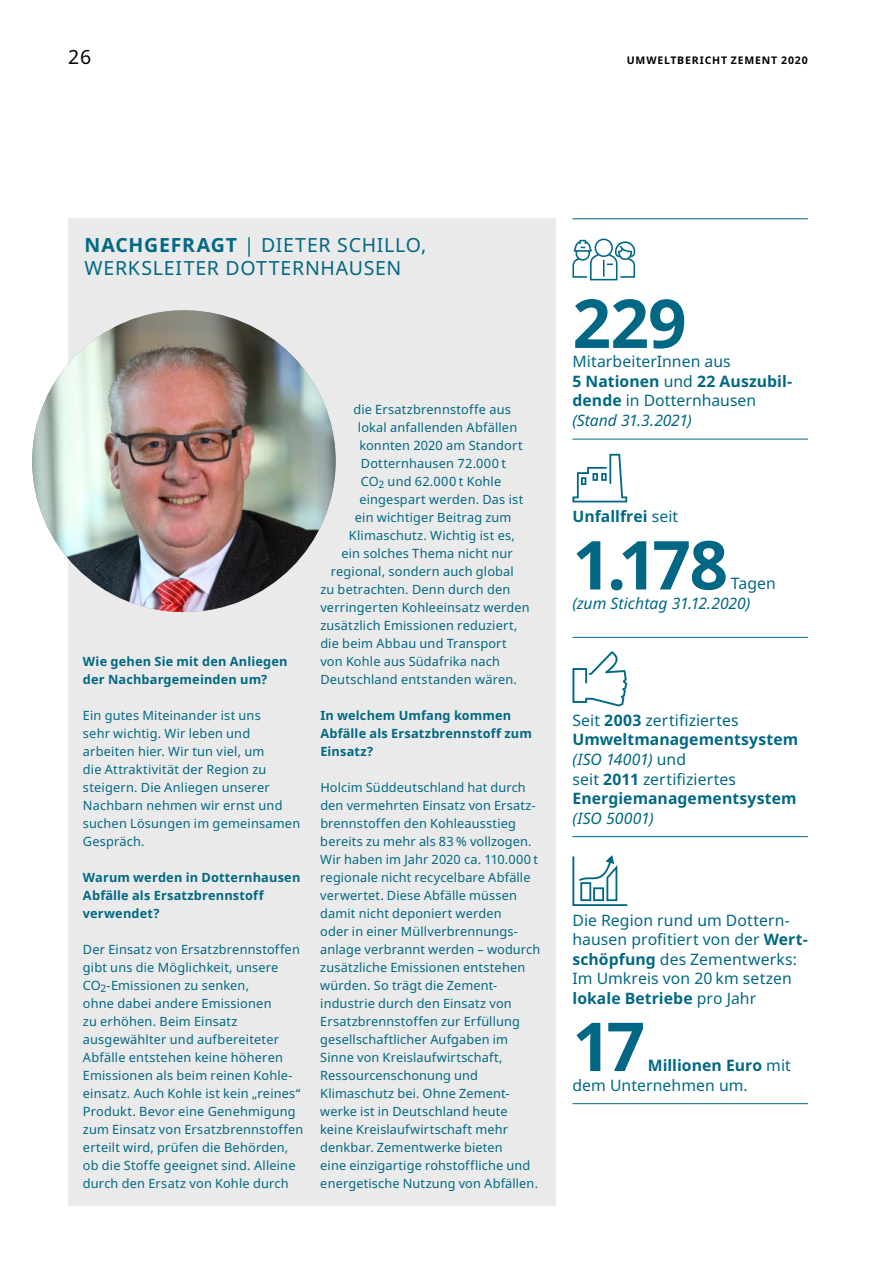
<style>
.page{position:relative;width:893px;height:1263px;background:#fff}
.page>*{position:absolute;margin:0;border:0;box-sizing:border-box;transform-origin:0 0}
.t1{font:700 67.5px "Noto Sans";letter-spacing:-.02em;color:#006884}
.t2{font:19.5px/23.4px "Noto Sans";letter-spacing:.035em;color:#006884}
.t3{font:19.5px "Noto Sans";color:#000}
.t4{font:15.75px/19.5px "Noto Sans";letter-spacing:.005em;color:#006884}
.t5{font:700 15.75px/19.5px "Noto Sans";letter-spacing:.005em;color:#006884}
.t6{font:italic 15.75px "Noto Sans";letter-spacing:-.005em;color:#006884}
.t7{font:12.75px/18px "Noto Sans";letter-spacing:.015em;color:#006884}
.t8{font:700 12.75px/18px "Noto Sans";letter-spacing:.015em;color:#006884}
.t9{font:700 10.5px "Noto Sans";letter-spacing:.08em;color:#000}
.s1{font-weight:700}
.s2{font-style:italic}
.s3{font-weight:400}
.s4{font-weight:400;font-style:italic}
</style>
<div class="page">
<div style="left:68px;top:218px;width:488px;height:988px;background:#eaeaea"></div>
<hr style="left:572px;top:218px;width:236px;height:1px;background:#006884">
<hr style="left:572px;top:439px;width:236px;height:1px;background:#006884">
<hr style="left:572px;top:637px;width:236px;height:1px;background:#006884">
<hr style="left:572px;top:836px;width:236px;height:1px;background:#006884">
<hr style="left:572px;top:1103px;width:236px;height:1px;background:#006884">
<svg style="left:572px;top:239px;width:63px;height:41px"></svg>
<svg style="left:572px;top:454px;width:55px;height:48px"></svg>
<svg style="left:572px;top:651px;width:55px;height:55px"></svg>
<svg style="left:572px;top:855px;width:55px;height:51px"></svg>
<img style="left:32px;top:310px;width:304px;height:302px">
<h2 class="t3" style="left:68px;top:43px;width:24px">26</h2>
<p class="t9" style="left:627px;top:53px;width:182px">UMWELTBERICHT ZEMENT 2020</p>
<h2 class="t2" style="left:85px;top:233px;width:343px"><span class="s1">NACHGEFRAGT</span> | DIETER SCHILLO,<br>WERKSLEITER DOTTERNHAUSEN</h2>
<p class="t8" style="left:83px;top:652px;width:206px">Wie gehen Sie mit den Anliegen der Nachbargemeinden um?</p>
<p class="t7" style="left:83px;top:706px;width:219px">Ein gutes Miteinander ist uns<br>sehr wichtig. Wir leben und arbeiten hier. Wir tun viel, um<br>die Attraktivität der Region zu steigern. Die Anliegen unserer<br>Nachbarn nehmen wir ernst und suchen Lösungen im gemeinsamen<br>Gespräch.</p>
<p class="t8" style="left:83px;top:868px;width:219px">Warum werden in Dotternhausen<br>Abfälle als Ersatzbrennstoff verwendet?</p>
<p class="t7" style="left:83px;top:940px;width:222px">Der Einsatz von Ersatzbrennstoffen gibt uns die Möglichkeit, unsere CO<sub>2</sub>-Emissionen zu senken,<br>ohne dabei andere Emissionen<br>zu erhöhen. Beim Einsatz ausgewählter und aufbereiteter Abfälle entstehen keine höheren Emissionen als beim reinen Kohle&shy;einsatz. Auch Kohle ist kein „reines“ Produkt. Bevor eine Genehmigung zum Einsatz von Ersatzbrennstoffen erteilt wird, prüfen die Behörden, ob die Stoffe geeignet sind. Alleine durch den Ersatz von Kohle durch</p>
<p class="t7" style="left:353px;top:400px;width:159px">die Ersatzbrennstoffe aus</p>
<p class="t7" style="left:358px;top:418px;width:161px">lokal anfallenden Abfällen</p>
<p class="t7" style="left:359px;top:436px;width:165px">konnten 2020 am Standort</p>
<p class="t7" style="left:361px;top:454px;width:147px">Dotternhausen 72.000 t</p>
<p class="t7" style="left:361px;top:472px;width:142px">CO<sub>2</sub> und 62.000 t Kohle</p>
<p class="t7" style="left:359px;top:490px;width:165px">eingespart werden. Das ist</p>
<p class="t7" style="left:355px;top:508px;width:158px">ein wichtiger Beitrag zum</p>
<p class="t7" style="left:349px;top:526px;width:168px">Klimaschutz. Wichtig ist es,</p>
<p class="t7" style="left:341px;top:544px;width:173px">ein solches Thema nicht nur</p>
<p class="t7" style="left:331px;top:562px;width:185px">regional, sondern auch global</p>
<p class="t7" style="left:320px;top:580px;width:192px">zu betrachten. Denn durch den</p>
<p class="t7" style="left:320px;top:598px;width:211px">verringerten Kohleeinsatz werden</p>
<p class="t7" style="left:320px;top:616px;width:199px">zusätzlich Emissionen reduziert,</p>
<p class="t7" style="left:320px;top:634px;width:188px">die beim Abbau und Transport</p>
<p class="t7" style="left:320px;top:652px;width:181px">von Kohle aus Südafrika nach</p>
<p class="t7" style="left:320px;top:670px;width:198px">Deutschland entstanden wären.</p>
<p class="t8" style="left:320px;top:706px;width:213px">In welchem Umfang kommen<br>Abfälle als Ersatzbrennstoff zum<br>Einsatz?</p>
<p class="t7" style="left:320px;top:778px;width:222px">Holcim Süddeutschland hat durch den vermehrten Einsatz von Ersatz&shy;brennstoffen den Kohleausstieg bereits zu mehr als 83 % vollzogen.<br>Wir haben im Jahr 2020 ca. 110.000 t regionale nicht recycelbare Abfälle verwertet. Diese Abfälle müssen damit nicht deponiert werden<br>oder in einer Müllverbrennungs&shy;anlage verbrannt werden – wodurch zusätzliche Emissionen entstehen würden. So trägt die Zement&shy;industrie durch den Einsatz von<br>Ersatzbrennstoffen zur Erfüllung gesellschaftlicher Aufgaben im<br>Sinne von Kreislaufwirtschaft,<br>Ressourcenschonung und<br>Klimaschutz bei. Ohne Zement&shy;werke ist in Deutschland heute keine Kreislaufwirtschaft mehr denkbar. Zementwerke bieten<br>eine einzigartige rohstoffliche und energetische Nutzung von Abfällen.</p>
<h1 class="t1" style="left:572px;top:276px;width:116px">229</h1>
<p class="t4" style="left:572px;top:352px;width:221px">MitarbeiterInnen aus<br><span class="s1">5 Nationen</span> und <span class="s1">22 Auszubil&shy;dende</span> in Dotternhausen <span class="s2">(Stand 31.3.2021)</span></p>
<p class="t5" style="left:572px;top:506px;width:107px">Unfallfrei <span class="s3">seit</span></p>
<h1 class="t1" style="left:572px;top:517px;width:157px">1.178</h1>
<p class="t4" style="left:731px;top:574px;width:47px">Tagen</p>
<p class="t6" style="left:572px;top:592px;width:180px">(zum Stichtag 31.12.2020)</p>
<p class="t5" style="left:572px;top:710px;width:227px"><span class="s3">Seit</span> 2003 <span class="s3">zertifiziertes<br></span>Umweltmanagementsystem <span class="s4">(ISO 14001)</span> <span class="s3">und<br>seit</span> 2011 <span class="s3">zertifiziertes<br></span>Energiemanagementsystem</p>
<p class="t6" style="left:572px;top:807px;width:83px">(ISO 50001)</p>
<p class="t4" style="left:572px;top:910px;width:237px">Die Region rund um Dottern&shy;hausen profitiert von der <span class="s1">Wert&shy;schöpfung</span> des Zementwerks:<br>Im Umkreis von 20 km setzen <span class="s1">lokale Betriebe</span> pro Jahr</p>
<h1 class="t1" style="left:572px;top:999px;width:74px">17</h1>
<p class="t4" style="left:572px;top:1055px;width:220px;text-indent:75px"><span class="s1">Millionen Euro</span> mit dem Unternehmen um.</p>
</div>
